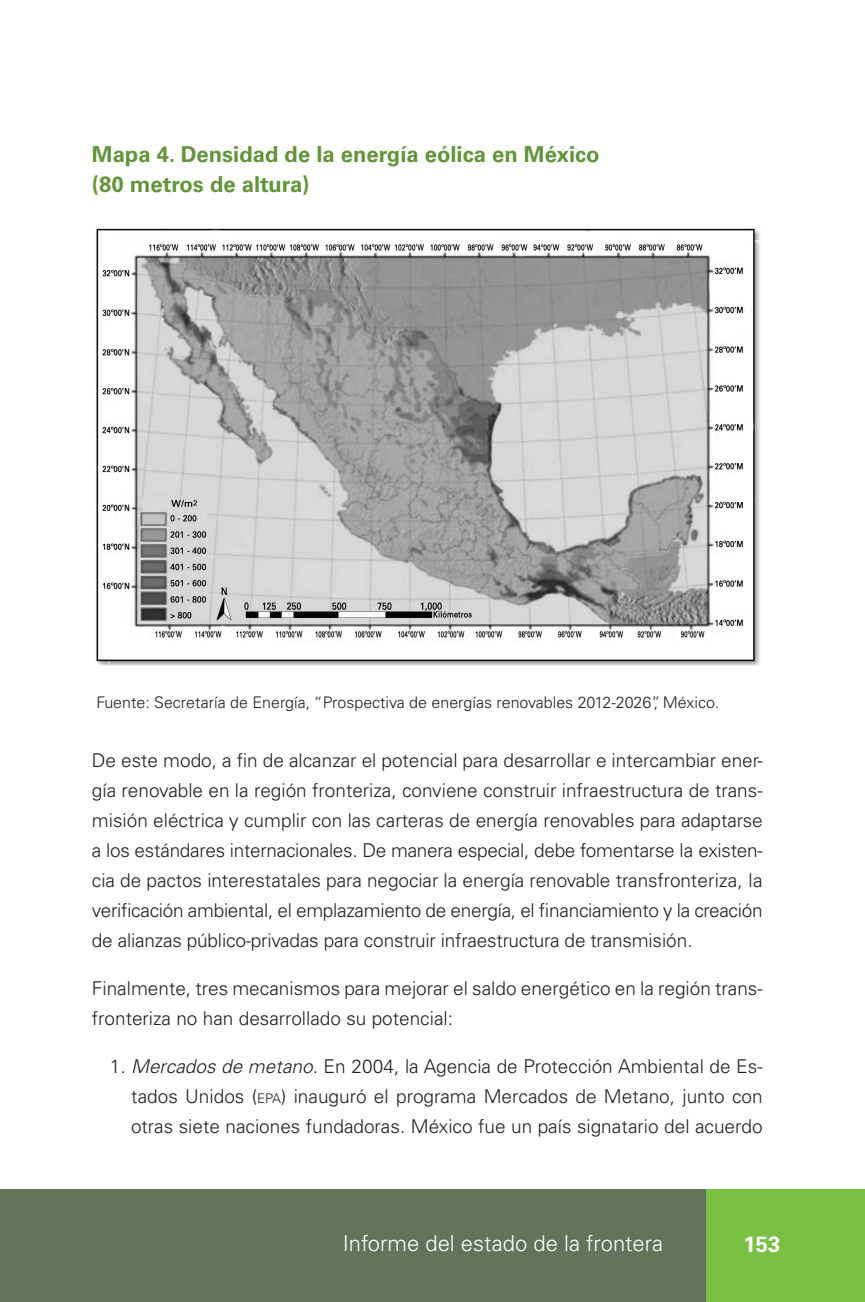
<style>
.page{position:relative;width:865px;height:1302px;background:#fff}
.page>*{position:absolute;margin:0;border:0;box-sizing:border-box;transform-origin:0 0}
.Cabeza_3{font:700 22px/30px "Univers LT Std";color:#62943a}
.t1{font:300 22px "Univers LT Std";color:#fff}
.t2{font:700 22px "Univers LT Std";color:#fff}
.Texto{font:300 19px/30px "Univers LT Std";color:#231f20;text-align:justify}
.Cabeza_3-2{font:300 16px "Univers LT Std";color:#231f20}
.s1{font-style:italic}
.s2{font-size:13.4px}
</style>
<div class="page">
<div style="left:701px;top:1189px;width:163px;height:113px;background:#79c142"></div>
<div style="left:0;top:1189px;width:705px;height:113px;background:#63745a"></div>
<img style="left:96px;top:228px;width:664px;height:437px">
<p class="Cabeza_3" style="left:92px;top:140px;width:509px">Mapa 4. Densidad de la energía eólica en México (80 metros de altura)</p>
<p class="Cabeza_3-2" style="left:96px;top:693px;width:624px">Fuente: Secretaría de Energía, “Prospectiva de energías renovables 2012-2026”, México.</p>
<p class="Texto" style="left:92px;top:745px;width:672px">De este modo, a fin de alcanzar el potencial para desarrollar e intercambiar ener&shy;gía renovable en la región fronteriza, conviene construir infraestructura de trans&shy;misión eléctrica y cumplir con las carteras de energía renovables para adaptarse a los estándares internacionales. De manera especial, debe fomentarse la existen&shy;cia de pactos interestatales para negociar la energía renovable transfronteriza, la verificación ambiental, el emplazamiento de energía, el financiamiento y la creación de alianzas público-privadas para construir infraestructura de transmisión.</p>
<p class="Texto" style="left:92px;top:973px;width:671px">Finalmente, tres mecanismos para mejorar el saldo energético en la región trans&shy;fronteriza no han desarrollado su potencial:</p>
<p class="Texto" style="left:131px;top:1051px;width:633px;text-indent:-21px">1<span class="s1">. Mercados de metano</span>. En 2004, la Agencia de Protección Ambiental de Es&shy;tados Unidos (<span class="s2">epa</span>) inauguró el programa Mercados de Metano, junto con otras siete naciones fundadoras. México fue un país signatario del acuerdo</p>
<p class="t1" style="left:343px;top:1230px;width:322px">Informe del estado de la frontera</p>
<p class="t2" style="left:743px;top:1231px;width:38px">153</p>
</div>
